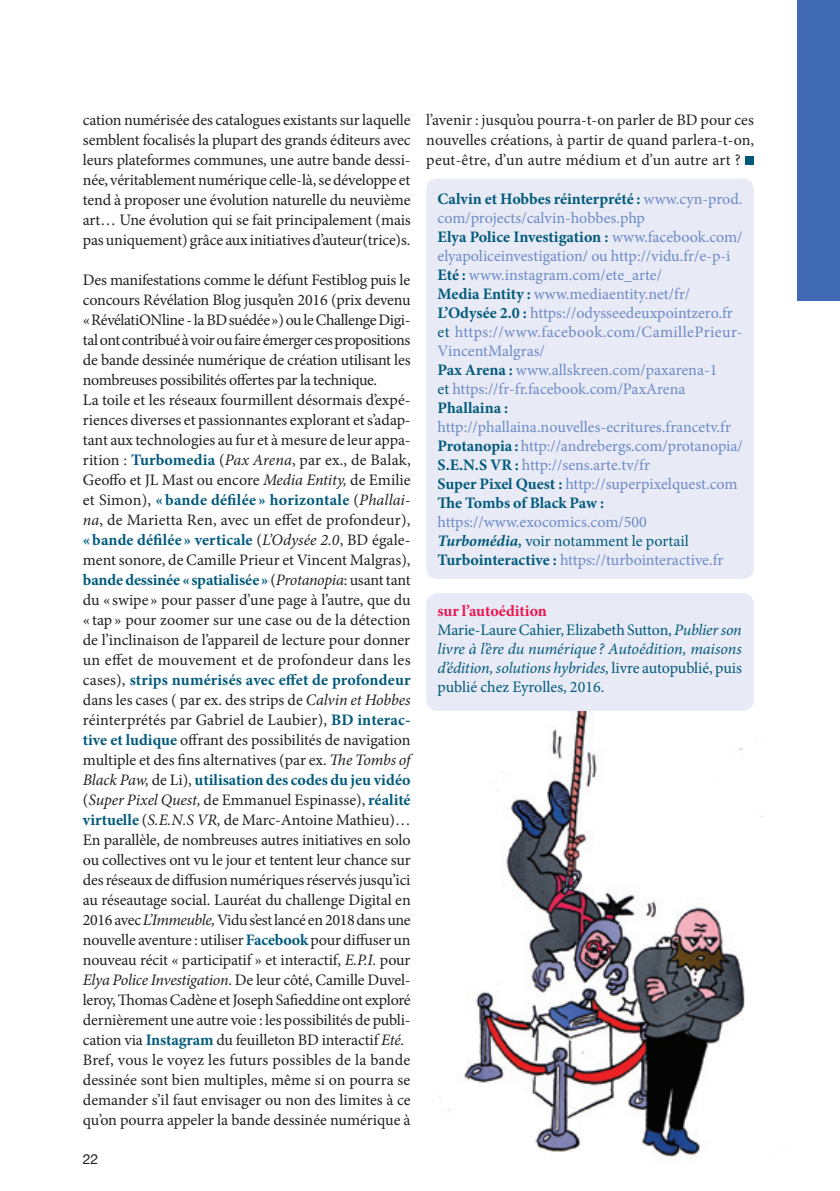
<style>
.page{position:relative;width:840px;height:1191px;background:#fff}
.page>*{position:absolute;margin:0;border:0;box-sizing:border-box;transform-origin:0 0}
.t1{font:16px/20px "Minion Pro";letter-spacing:-.01em;color:#231f20;text-align:justify}
.t2{font:16px/19px "Minion Pro";color:#6c8bc6}
.t3{font:italic 16px/19px "Minion Pro";letter-spacing:-.01em;color:#015a7c}
.t4{font:14px "Helvetica Neue";color:#231f20}
.s1{font-weight:700;color:#015a7c}
.s2{font-style:italic}
.s3{color:#015a7c}
.s4{font-weight:700;font-style:italic;color:#015a7c}
.s5{font-weight:700;font-style:normal;color:#ed1450}
.s6{font-style:normal}
</style>
<div class="page">
<img style="left:448px;top:704px;width:315px;height:456px">
<hr style="left:839px;top:0;width:1px;height:227px;background:#6c8bc6">
<div style="left:797px;top:0;width:42px;height:300px;background:#406ab4"></div>
<div style="left:745px;top:157px;width:8px;height:8px;background:#015a7c"></div>
<div style="left:426px;top:179px;width:327px;height:400px;background:#e8eaf5;border-radius:11px"></div>
<div style="left:426px;top:593px;width:327px;height:118px;background:#e8eaf5;border-radius:11px"></div>
<p class="t1" style="left:83px;top:110px;width:329px">cation numérisée des catalogues existants sur laquelle semblent focalisés la plupart des grands éditeurs avec leurs plateformes communes, une autre bande dessi&shy;née, véritablement numérique celle-là, se développe et tend à proposer une évolution naturelle du neuvième art… Une évolution qui se fait principalement (mais pas uniquement) grâce aux initiatives d’auteur(trice)s.</p>
<p class="t1" style="left:83px;top:270px;width:329px">Des manifestations comme le défunt Festiblog puis le concours Révélation Blog jusqu’en 2016 (prix devenu «RévélatiONline - la BD suédée») ou le Challenge Digi&shy;tal ont contribué à voir ou faire émerger ces propositions de bande dessinée numérique de création utilisant les nombreuses possibilités offertes par la technique.</p>
<p class="t1" style="left:83px;top:390px;width:329px">La toile et les réseaux fourmillent désormais d’expé&shy;riences diverses et passionnantes explorant et s’adap&shy;tant aux technologies au fur et à mesure de leur appa&shy;rition : <span class="s1">Turbomedia</span> (<span class="s2">Pax Arena</span>, par ex., de Balak, Geoffo et JL Mast ou encore <span class="s2">Media Entity,</span> de Emilie et Simon), <span class="s1">« bande défilée » horizontale</span> (<span class="s2">Phallai&shy;na</span>, de Marietta Ren, avec un effet de profondeur), <span class="s1">« bande défilée » verticale</span> (<span class="s2">L’Odysée 2.0</span>, BD égale&shy;ment sonore, de Camille Prieur et Vincent Malgras), <span class="s1">bande dessinée «spatialisée»</span> (<span class="s2">Protanopia</span>: usant tant du « swipe » pour passer d’une page à l’autre, que du « tap » pour zoomer sur une case ou de la détection de l’inclinaison de l’appareil de lecture pour donner un effet de mouvement et de profondeur dans les cases), <span class="s1">strips numérisés avec effet de profondeur </span>dans les cases ( par ex. des strips de <span class="s2">Calvin et Hobbes </span>réinterprétés par Gabriel de Laubier), <span class="s1">BD interac&shy;tive et ludique</span> offrant des possibilités de navigation multiple et des fins alternatives (par ex. <span class="s2">The Tombs of Black Paw,</span> de Li), <span class="s1">utilisation des codes du jeu vidéo </span>(<span class="s2">Super Pixel Quest,</span> de Emmanuel Espinasse), <span class="s1">réalité virtuelle</span> (<span class="s2">S.E.N.S VR,</span> de Marc-Antoine Mathieu)…</p>
<p class="t1" style="left:83px;top:830px;width:329px">En parallèle, de nombreuses autres initiatives en solo ou collectives ont vu le jour et tentent leur chance sur des réseaux de diffusion numériques réservés jusqu’ici au réseautage social. Lauréat du challenge Digital en 2016 avec <span class="s2">L’Immeuble,</span> Vidu s’est lancé en 2018 dans une nouvelle aventure : utiliser <span class="s1">Facebook</span> pour diffuser un nouveau récit « participatif » et interactif, <span class="s2">E.P.I.</span> pour <span class="s2">Elya Police Investigation</span>. De leur côté, Camille Duvel&shy;leroy, Thomas Cadène et Joseph Safieddine ont exploré dernièrement une autre voie : les possibilités de publi&shy;cation via <span class="s1">Instagram</span> du feuilleton BD interactif <span class="s2">Eté</span>.</p>
<p class="t1" style="left:83px;top:1050px;width:329px">Bref, vous le voyez les futurs possibles de la bande dessinée sont bien multiples, même si on pourra se demander s’il faut envisager ou non des limites à ce qu’on pourra appeler la bande dessinée numérique à</p>
<p class="t4" style="left:83px;top:1147px;width:17px">22</p>
<p class="t1" style="left:426px;top:110px;width:329px">l’avenir : jusqu’ou pourra-t-on parler de BD pour ces nouvelles créations, à partir de quand parlera-t-on, peut-être, d’un autre médium et d’un autre art ?</p>
<p class="t2" style="left:437px;top:189px;width:306px"><span class="s1">Calvin et Hobbes réinterprété :</span> www.cyn-prod. com/projects/calvin-hobbes.php<br><span class="s1">Elya Police Investigation :</span> www.facebook.com/ elyapoliceinvestigation/ ou http://vidu.fr/e-p-i <span class="s1">Eté :</span> www.instagram.com/ete_arte/<br><span class="s1">Media Entity :</span> www.mediaentity.net/fr/ <span class="s1">L’Odysée 2.0 :</span> https://odysseedeuxpointzero.fr <span class="s3">et</span> https://www.facebook.com/CamillePrieur-VincentMalgras/<br><span class="s1">Pax Arena :</span> www.allskreen.com/paxarena-1<br><span class="s3">et</span> https://fr-fr.facebook.com/PaxArena <span class="s1">Phallaina : </span>http://phallaina.nouvelles-ecritures.francetv.fr <span class="s1">Protanopia :</span> http://andrebergs.com/protanopia/ <span class="s1">S.E.N.S VR :</span> http://sens.arte.tv/fr<br><span class="s1">Super Pixel Quest :</span> http://superpixelquest.com <span class="s1">The Tombs of Black Paw : </span>https://www.exocomics.com/500<br><span class="s4">Turbomédia,</span> <span class="s3">voir notamment le portail </span><span class="s1">Turbointeractive :</span> https://turbointeractive.fr</p>
<p class="t3" style="left:437px;top:601px;width:306px"><span class="s5">sur l’autoédition<br></span><span class="s6">Marie-Laure Cahier, Elizabeth Sutton,</span> Publier son livre à l’ère du numérique ? Autoédition, maisons d’édition, solutions hybrides, <span class="s6">livre autopublié, puis publié chez Eyrolles, 2016.</span></p>
</div>
